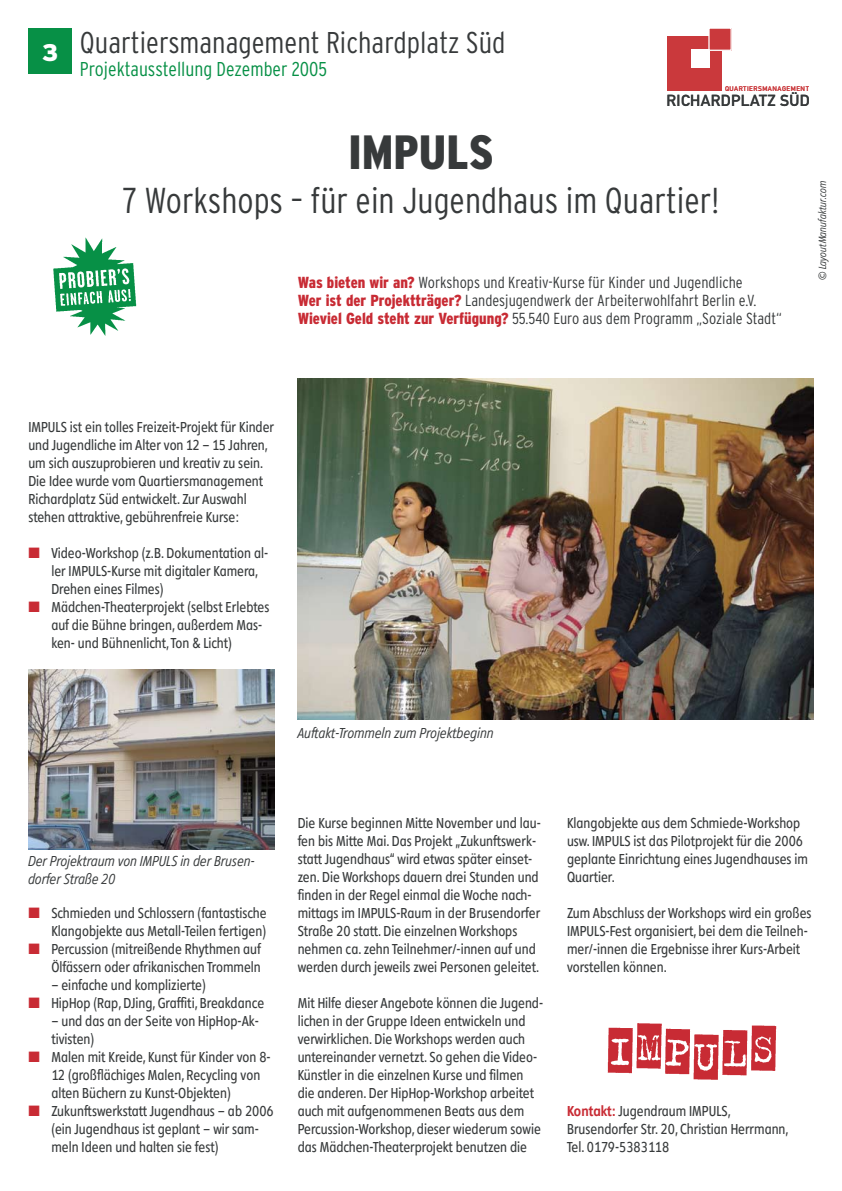
<style>
.page{position:relative;width:842px;height:1191px;background:#fff}
.page>*{position:absolute;margin:0;border:0;box-sizing:border-box;transform-origin:0 0}
.t1{font:900 condensed 48px "Interstate";color:#373a3b}
.t2{font:300 condensed 36px "Interstate";color:#373a3b}
.t3{font:300 condensed 30px "Interstate";color:#373a3b}
.t4{font:900 24px "Interstate";color:#fff}
.t5{font:300 condensed 20px "Interstate";color:#079046}
.t6{font:300 condensed 16px/18px "Interstate";color:#373a3b}
.t7{font:15.8px "DIN Mittelschrift";letter-spacing:.025em;color:#373a3b}
.t8{font:300 15px/18px "Diamanti Cond";color:#373a3b}
.t9{font:italic 100 15px/18px "Diamanti Cond";color:#373a3b}
.t10{font:italic 100 11px "Diamanti Cond";color:#373a3b}
.t11{font:6.7px "DIN Mittelschrift";letter-spacing:.075em;color:#ca393c}
.s1{font-weight:900;color:#c82b34}
.s2{color:#c82b34}
.s3{font-weight:400;color:#c82b34}
</style>
<div class="page">
<div style="left:28px;top:28px;width:43px;height:46px;background:#079046"></div>
<img style="left:298px;top:378px;width:516px;height:342px">
<img style="left:607px;top:1023px;width:170px;height:57px">
<img style="left:53px;top:237px;width:84px;height:99px">
<div style="left:668px;top:36px;width:54px;height:55px;background:#ca393c"></div>
<div style="left:691px;top:49px;width:19px;height:19px;background:#fff"></div>
<div style="left:709px;top:28px;width:22px;height:22px;background:#ca393c"></div>
<div style="left:708px;top:27px;width:24px;height:24px;border:1px solid #fff"></div>
<img style="left:28px;top:669px;width:247px;height:181px">
<h3 class="t4" style="left:42px;top:38px;width:18px">3</h3>
<h3 class="t3" style="left:80px;top:26px;width:427px">Quartiersmanagement Richardplatz Süd</h3>
<h3 class="t5" style="left:80px;top:58px;width:249px">Projektausstellung Dezember 2005</h3>
<p class="t11" style="left:725px;top:84px;width:85px">QUARTIERSMANAGEMENT</p>
<p class="t7" style="left:666px;top:91px;width:145px">RICHARDPLATZ SÜD</p>
<h1 class="t1" style="left:348px;top:126px;width:147px">IMPULS</h1>
<h2 class="t2" style="left:123px;top:180px;width:598px">7 Workshops – für ein Jugendhaus im Quartier!</h2>
<p class="t6" style="left:298px;top:273px;width:486px"><span class="s1">Was bieten wir an?</span> Workshops und Kreativ-Kurse für Kinder und Jugendliche<br><span class="s1">Wer ist der Projektträger?</span> Landesjugendwerk der Arbeiterwohlfahrt Berlin e.V.<br><span class="s1">Wieviel Geld steht zur Verfügung?</span> 55.540 Euro aus dem Programm „Soziale Stadt“</p>
<p class="t10" style="left:816px;top:280px;width:101px;rotate:-90deg">© LayoutManufaktur.com</p>
<p class="t8" style="left:28px;top:418px;width:247px">IMPULS ist ein tolles Freizeit-Projekt für Kinder und Jugendliche im Alter von 12 – 15 Jahren, um sich auszuprobieren und kreativ zu sein.<br>Die Idee wurde vom Quartiersmanagement Richardplatz Süd entwickelt. Zur Auswahl stehen attraktive, gebührenfreie Kurse:</p>
<p class="t8" style="left:51px;top:544px;width:218px;text-indent:-23px"><span class="s2">■</span> Video-Workshop (z.B. Dokumentation al&shy;ler IMPULS-Kurse mit digitaler Kamera,<br>Drehen eines Filmes)</p>
<p class="t8" style="left:51px;top:598px;width:220px;text-indent:-23px"><span class="s2">■</span> Mädchen-Theaterprojekt (selbst Erlebtes auf die Bühne bringen, außerdem Mas&shy;ken- und Bühnenlicht, Ton &amp; Licht)</p>
<p class="t9" style="left:298px;top:724px;width:198px">Auftakt-Trommeln zum Projektbeginn</p>
<p class="t9" style="left:28px;top:852px;width:228px">Der Projektraum von IMPULS in der Brusen&shy;dorfer Straße 20</p>
<p class="t8" style="left:28px;top:904px;width:240px;text-align:right"><span class="s2">■</span> Schmieden und Schlossern (fantastische<br>Klangobjekte aus Metall-Teilen fertigen)</p>
<p class="t8" style="left:28px;top:940px;width:234px;text-align:right"><span class="s2">■</span> Percussion (mitreißende Rhythmen auf<br>Ölfässern oder afrikanischen Trommeln</p>
<p class="t8" style="left:51px;top:976px;width:156px">– einfache und komplizierte)</p>
<p class="t8" style="left:28px;top:994px;width:237px"><span class="s2">■</span> HipHop (Rap, DJing, Graffiti, Break-dance</p>
<p class="t8" style="left:51px;top:1012px;width:208px">– und das an der Seite von HipHop-Ak&shy;tivisten)</p>
<p class="t8" style="left:51px;top:1048px;width:221px;text-indent:-23px"><span class="s2">■</span> Malen mit Kreide, Kunst für Kinder von 8-<br>12 (großflächiges Malen, Recycling von alten Büchern zu Kunst-Objekten)</p>
<p class="t8" style="left:51px;top:1102px;width:224px;text-indent:-23px"><span class="s2">■</span> Zukunftswerkstatt Jugendhaus – ab 2006 (ein Jugendhaus ist geplan-t – wir sam&shy;meln Ideen und halten sie fest)</p>
<p class="t8" style="left:298px;top:814px;width:245px">Die Kurse beginnen Mitte November und lau&shy;fen bis Mitte Mai. Das Projekt „Zukunftswerk&shy;statt Jugendhaus“ wird etwas später einset&shy;zen. Die Workshops dauern drei Stunden und finden in der Regel einmal die Woche nach&shy;mittags im IMPULS-Raum in der Brusendorfer Straße 20 statt. Die einzelnen Workshops nehmen ca. zehn Teilnehmer/-innen auf und werden durch jeweils zwei Personen geleitet.</p>
<p class="t8" style="left:298px;top:994px;width:247px">Mit Hilfe dieser Angebote können die Jugend&shy;lichen in der Gruppe Ideen entwickeln und verwirklichen. Die Workshops werden auch untereinan-der vernetzt. So gehen die Video-Künstler in die einzelnen Kurse und filmen die anderen. Der HipHop-Workshop arbeitet auch mit aufgenommenen Beats aus dem Percussion-Workshop, dieser wiederum sowie das Mädchen-Theaterprojekt benutzen die</p>
<p class="t8" style="left:567px;top:814px;width:243px">Klang-objekte aus dem Schmie-de-Workshop usw. IMPULS ist das Pilotprojekt für die 2006 geplante Einrichtung eines Jugendhauses im Quartier.</p>
<p class="t8" style="left:567px;top:904px;width:246px">Zum Abschluss der Workshops wird ein großes IMPULS-Fest organisiert, bei dem die Teilneh&shy;mer/-innen die Ergebnisse ihrer Kurs-Ar-beit vorstellen können.</p>
<p class="t8" style="left:567px;top:1102px;width:223px"><span class="s3">Kontakt:</span> Jugendraum IMPULS,<br>Brusendorfer Str. 20, Christian Herrmann,<br>Tel. 0179-5383118</p>
</div>
